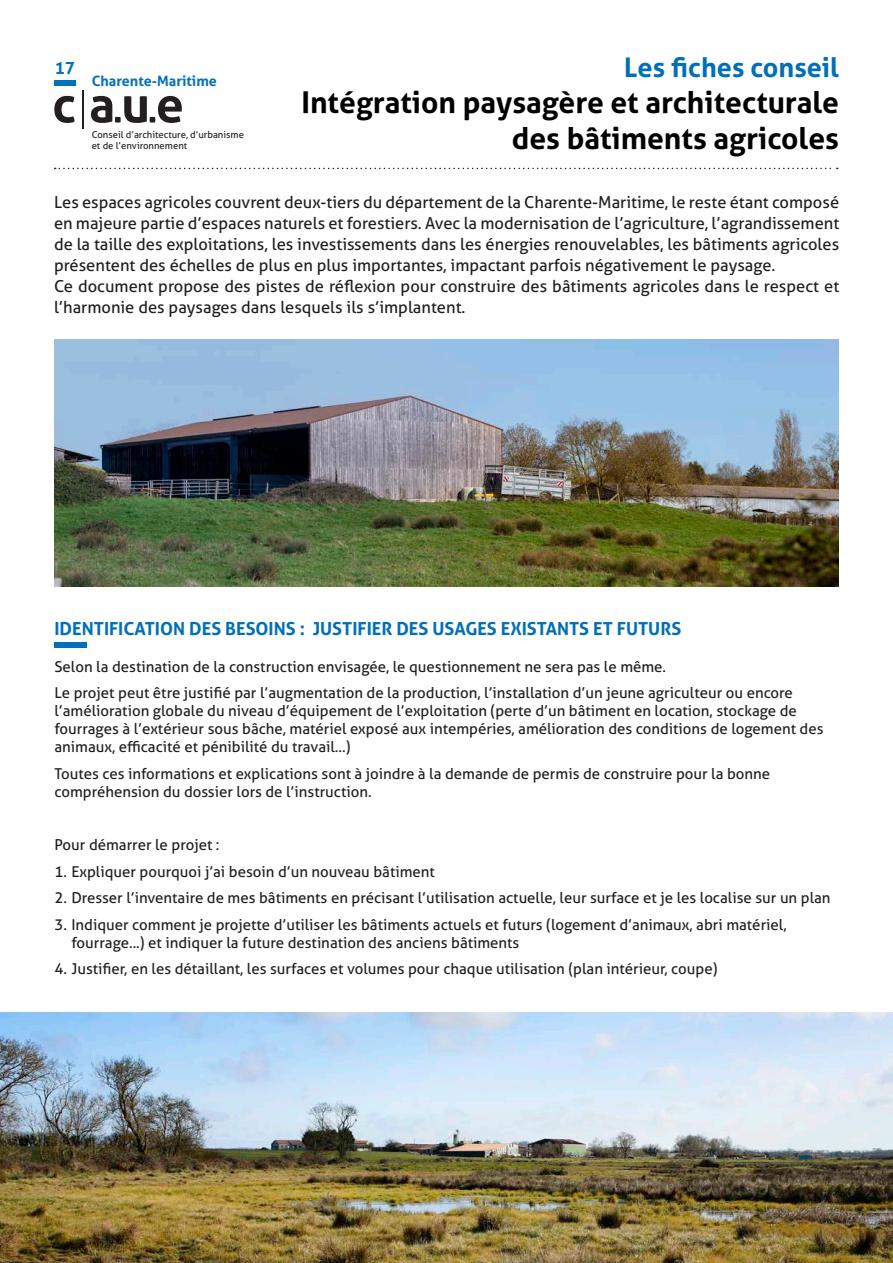
<style>
.page{position:relative;width:893px;height:1263px;background:#fff}
.page>*{position:absolute;margin:0;border:0;box-sizing:border-box;transform-origin:0 0}
.t1{font:700 30px/36px "Aller";color:#000001;text-align:right}
.t2{font:700 27px "Aller";color:#006fba}
.Titre_1{font:700 18px "Aller";color:#006fba}
.t3{font:700 16.95px "Aller";color:#0072bc}
.Intro{font:16.5px/21px "Aller";color:#231f20;text-align:justify}
.t4{font:15px/18px "Aller";color:#231f20}
.t5{font:700 14.25px "Aller";color:#0072bc}
.t6{font:9.6px/11.4px "Aller";color:#231f20}
</style>
<div class="page">
<hr style="left:82px;top:90px;width:2px;height:39px;background:#231f20">
<svg style="left:54px;top:96px;width:21px;height:27px"></svg>
<svg style="left:91px;top:96px;width:91px;height:27px"></svg>
<div style="left:54px;top:80px;width:22px;height:6px;background:#0072bc"></div>
<svg style="left:55px;top:168px;width:783px;height:1px"></svg>
<img style="left:54px;top:340px;width:785px;height:247px">
<div style="left:54px;top:642px;width:32px;height:6px;background:#006fba"></div>
<img style="left:0;top:1012px;width:893px;height:251px">
<h2 class="t2" style="left:624px;top:51px;width:216px">Les fiches conseil</h2>
<h1 class="t1" style="left:301px;top:84px;width:539px">Intégration paysagère et architecturale des bâtiments agricoles</h1>
<p class="Intro" style="left:54px;top:191px;width:787px">Les espaces agricoles couvrent deux-tiers du département de la Charente-Maritime, le reste étant composé en majeure partie d’espaces naturels et forestiers. Avec la modernisation de l’agriculture, l’agrandissement de la taille des exploitations, les investissements dans les énergies renouvelables, les bâtiments agricoles présentent des échelles de plus en plus importantes, impactant parfois négativement le paysage.</p>
<p class="Intro" style="left:54px;top:275px;width:787px">Ce document propose des pistes de réflexion pour construire des bâtiments agricoles dans le respect et l’harmonie des paysages dans lesquels ils s’implantent.</p>
<p class="t3" style="left:55px;top:57px;width:22px">17</p>
<p class="t5" style="left:92px;top:72px;width:127px">Charente-Maritime</p>
<p class="t6" style="left:92px;top:129px;width:154px">Conseil d’architecture, d’urbanisme et de l’environnement</p>
<p class="Titre_1" style="left:54px;top:618px;width:628px">IDENTIFICATION DES BESOINS : JUSTIFIER DES USAGES EXISTANTS ET FUTURS</p>
<p class="t4" style="left:54px;top:658px;width:613px">Selon la destination de la construction envisagée, le questionnement ne sera pas le même.</p>
<p class="t4" style="left:54px;top:684px;width:771px">Le projet peut être justifié par l’augmentation de la production, l’installation d’un jeune agriculteur ou encore l’amélioration globale du niveau d’équipement de l’exploitation (perte d’un bâtiment en location, stockage de fourrages à l’extérieur sous bâche, matériel exposé aux intempéries, amélioration des conditions de logement des animaux, efficacité et pénibilité du travail...)</p>
<p class="t4" style="left:54px;top:765px;width:717px">Toutes ces informations et explications sont à joindre à la demande de permis de construire pour la bonne compréhension du dossier lors de l’instruction.</p>
<p class="t4" style="left:54px;top:836px;width:167px">Pour démarrer le projet :</p>
<p class="t4" style="left:54px;top:862px;width:382px">1. Expliquer pourquoi j’ai besoin d’un nouveau bâtiment</p>
<p class="t4" style="left:54px;top:889px;width:778px">2. Dresser l’inventaire de mes bâtiments en précisant l’utilisation actuelle, leur surface et je les localise sur un plan</p>
<p class="t4" style="left:71px;top:915px;width:717px;text-indent:-17px">3. Indiquer comment je projette d’utiliser les bâtiments actuels et futurs (logement d’animaux, abri matériel, fourrage...) et indiquer la future destination des anciens bâtiments</p>
<p class="t4" style="left:54px;top:960px;width:664px">4. Justifier, en les détaillant, les surfaces et volumes pour chaque utilisation (plan intérieur, coupe)</p>
</div>
